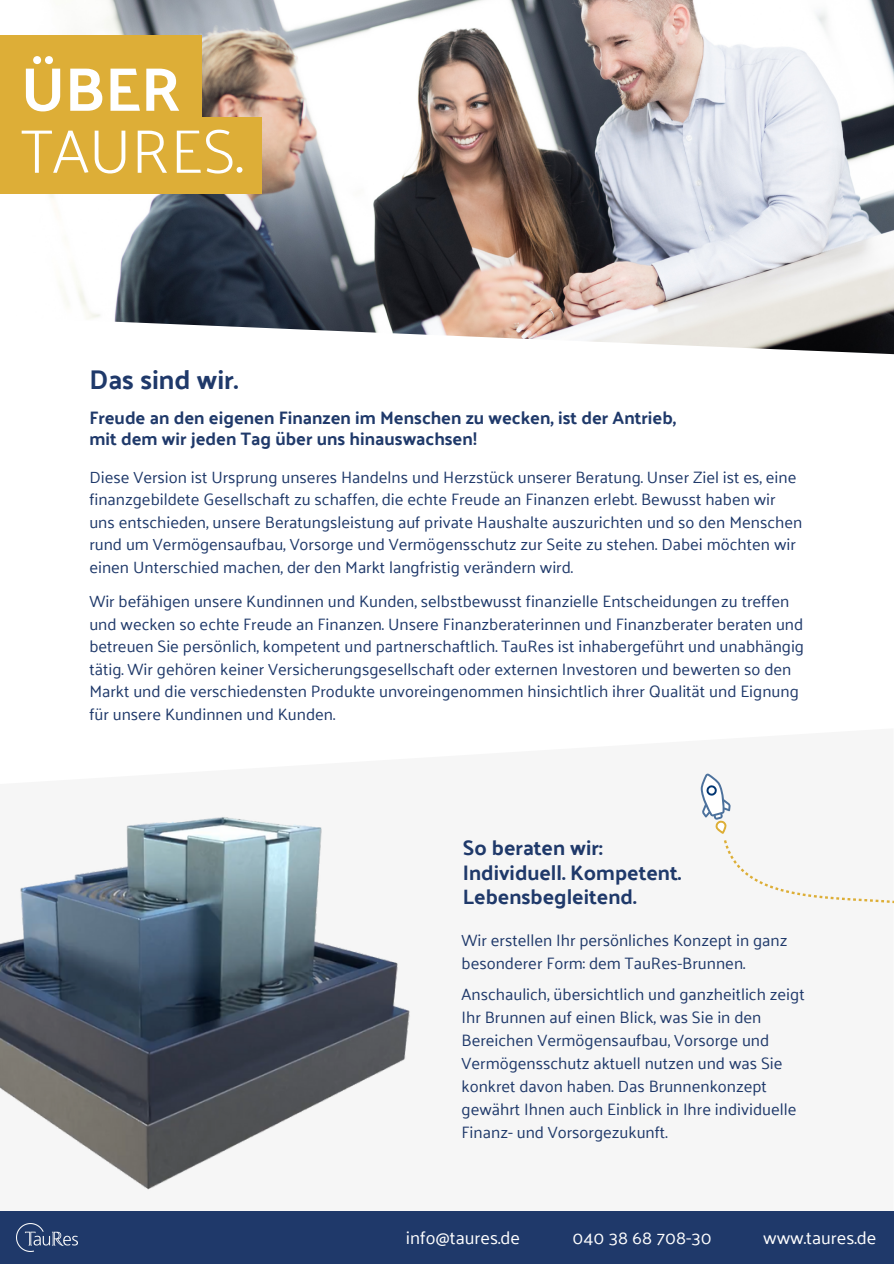
<style>
.page{position:relative;width:894px;height:1264px;background:#fff}
.page>*{position:absolute;margin:0;border:0;box-sizing:border-box;transform-origin:0 0}
.t1{font:700 27px "Palanquin";color:#1f396a}
.t2{font:700 21px/24.8px "Palanquin";color:#1f396a}
.t3{font:700 18px/21.3px "Palanquin";color:#1f396a}
.t4{font:18px "Palanquin";color:#fff}
.t5{font:16.5px/22.5px "Palanquin";color:#1f396a}
</style>
<div class="page">
<img style="left:49px;top:0;width:844px;height:354px">
<div style="left:0;top:118px;width:262px;height:76px;background:#ddae37"></div>
<div style="left:0;top:35px;width:202px;height:101px;background:#ddae37"></div>
<svg style="left:26px;top:56px;width:34px;height:55px"></svg>
<svg style="left:70px;top:69px;width:32px;height:42px"></svg>
<svg style="left:110px;top:69px;width:30px;height:42px"></svg>
<svg style="left:146px;top:69px;width:33px;height:42px"></svg>
<svg style="left:22px;top:131px;width:66px;height:42px"></svg>
<svg style="left:95px;top:131px;width:30px;height:42px"></svg>
<svg style="left:138px;top:131px;width:29px;height:42px"></svg>
<svg style="left:177px;top:130px;width:65px;height:44px"></svg>
<div style="left:0;top:1211px;width:893px;height:52px;background:#1f396a"></div>
<img style="left:16px;top:1236px;width:61px;height:15px">
<div style="left:700px;top:773px;width:193px;height:131px;background:#f6f6f6"></div>
<img style="left:0;top:815px;width:411px;height:421px">
<p class="t1" style="left:89px;top:364px;width:151px">Das sind wir.</p>
<h3 class="t3" style="left:89px;top:407px;width:588px">Freude an den eigenen Finanzen im Menschen zu wecken, ist der Antrieb, mit dem wir jeden Tag über uns hinauswachsen!</h3>
<p class="t5" style="left:89px;top:466px;width:714px">Diese Version ist Ursprung unseres Handelns und Herzstück unserer Beratung. Unser Ziel ist es, eine finanzgebildete Gesellschaft zu schaffen, die echte Freude an Finanzen erlebt. Bewusst haben wir uns entschieden, unsere Beratungsleistung auf private Haushalte auszurichten und so den Menschen rund um Vermögensaufbau, Vorsorge und Vermögensschutz zur Seite zu stehen. Dabei möchten wir einen Unterschied machen, der den Markt langfristig verändern wird.</p>
<p class="t5" style="left:89px;top:590px;width:716px">Wir befähigen unsere Kundinnen und Kunden, selbstbewusst finanzielle Entscheidungen zu treffen und wecken so echte Freude an Finanzen. Unsere Finanzberaterinnen und Finanzberater beraten und betreuen Sie persönlich, kompetent und partnerschaftlich. TauRes ist inhabergeführt und unabhängig tätig. Wir gehören keiner Versicherungsgesellschaft oder externen Investoren und bewerten so den Markt und die verschiedensten Produkte unvoreingenommen hinsichtlich ihrer Qualität und Eignung für unsere Kundinnen und Kunden.</p>
<p class="t2" style="left:463px;top:835px;width:220px">So beraten wir:<br>Individuell. Kompetent.<br>Lebensbegleitend.</p>
<p class="t5" style="left:461px;top:928px;width:327px;line-height:23px">Wir erstellen Ihr persönliches Konzept in ganz besonderer Form: dem TauRes-Brunnen.</p>
<p class="t5" style="left:461px;top:982px;width:344px;line-height:23px">Anschaulich, übersichtlich und ganzheitlich zeigt Ihr Brunnen auf einen Blick, was Sie in den Bereichen Vermögensaufbau, Vorsorge und Vermögensschutz aktuell nutzen und was Sie konkret davon haben. Das Brunnenkonzept gewährt Ihnen auch Einblick in Ihre individuelle Finanz- und Vorsorgezukunft.</p>
<h2 class="t4" style="left:405px;top:1227px;width:116px">info@taures.de</h2>
<p class="t4" style="left:572px;top:1227px;width:141px">040 38 68 708-30</p>
<p class="t4" style="left:762px;top:1227px;width:115px">www.taures.de</p>
</div>
